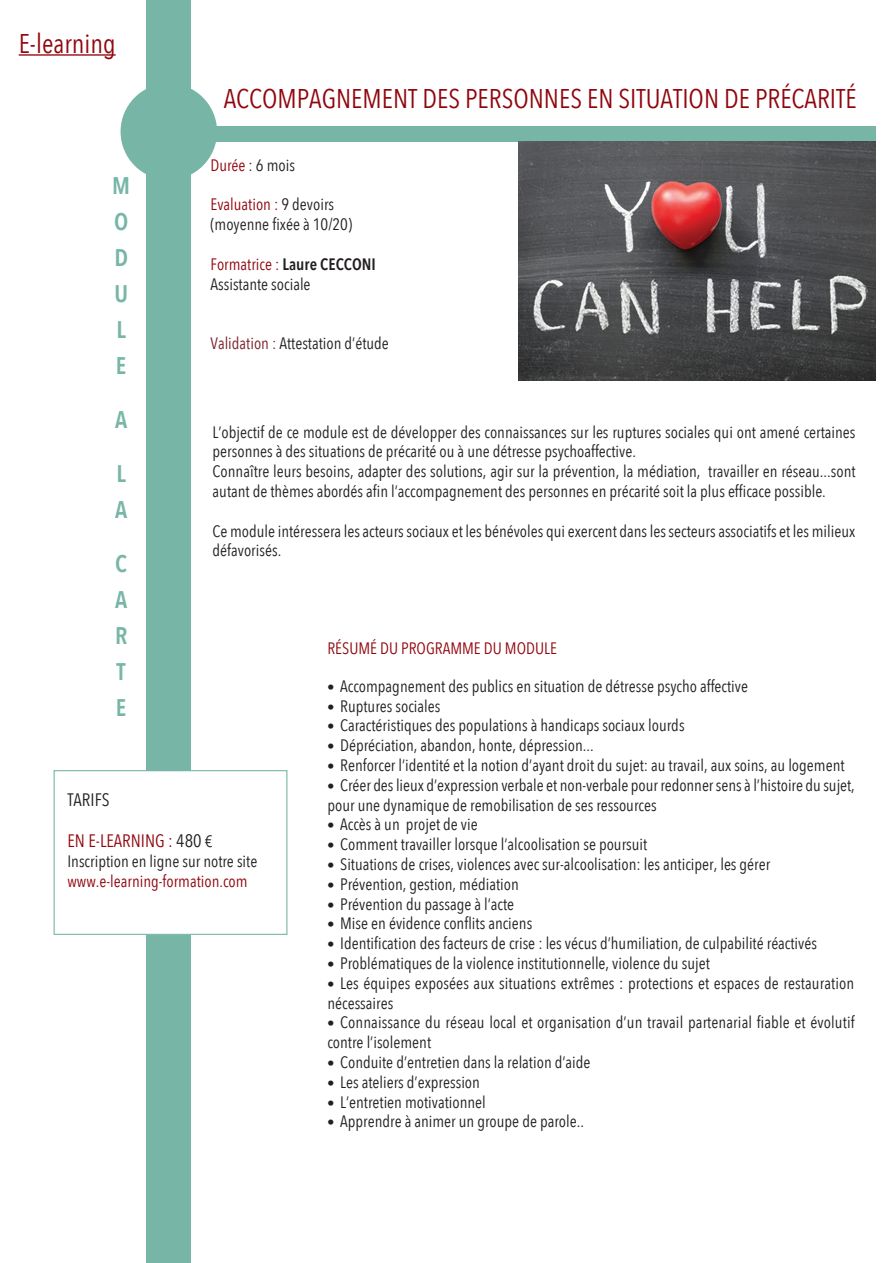
<style>
.page{position:relative;width:893px;height:1263px;background:#fff}
.page>*{position:absolute;margin:0;border:0;box-sizing:border-box;transform-origin:0 0}
.BLOC_page_paire{font:27px "Avenir Next Condensed";color:#91060e}
.Titre_formation{font:27px "Avenir Next Condensed";color:#91060e}
.BLOC_page_paire-2{font:600 24px "Avenir Next Condensed";color:#77b6a6}
.BLOC_page_paire-3{font:18px "Avenir Next Condensed";color:#91060e}
.BLOC_page_paire-4{font:18px "Avenir Next Condensed";color:#231f20}
.BLOC_page_paire-5{font:16.5px/19.8px "Avenir Next Condensed";color:#231f20}
.BLOC_page_paire-6{font:16.5px "Avenir Next Condensed";color:#91060e}
.BLOC_page_paire-7{font:600 16.5px "Avenir Next Condensed";color:#231f20}
.s1{color:#91060e}
.s2{color:#231f20}
.s3{font-weight:400;color:#91060e}
.s4{color:#7b2129}
.s5{font-family:"Tahoma";font-size:15px}
.s6{font-size:16.5px;color:#231f20}
</style>
<div class="page">
<div style="left:147px;top:0;width:44px;height:1263px;background:#77b6a6"></div>
<div style="left:121px;top:83px;width:96px;height:97px;background:#77b6a6;border-radius:50%"></div>
<div style="left:203px;top:126px;width:673px;height:16px;background:#77b6a6"></div>
<img style="left:519px;top:142px;width:357px;height:238px">
<div style="left:54px;top:771px;width:233px;height:163px;background:#fff"></div>
<div style="left:54px;top:770px;width:233px;height:165px;border:1px solid #77b6a6"></div>
<hr style="left:19px;top:54px;width:97px;height:2px;background:#91060e">
<p class="Titre_formation" style="left:19px;top:20px;width:98px">E-learning</p>
<p class="BLOC_page_paire" style="left:224px;top:76px;width:634px">ACCOMPAGNEMENT DES PERSONNES EN SITUATION DE PRÉCARITÉ</p>
<p class="BLOC_page_paire-5" style="left:210px;top:154px;width:86px"><span class="s1">Durée</span> : 6 mois</p>
<p class="BLOC_page_paire-6" style="left:210px;top:191px;width:125px">Evaluation : <span class="s2">9 devoirs</span></p>
<p class="BLOC_page_paire-5" style="left:210px;top:214px;width:143px">(moyenne fixée à 10/20)</p>
<p class="BLOC_page_paire-7" style="left:210px;top:250px;width:167px"><span class="s3">Formatrice :</span> Laure CECCONI</p>
<p class="BLOC_page_paire-5" style="left:210px;top:273px;width:102px">Assistante sociale</p>
<p class="BLOC_page_paire-2" style="left:112px;top:165px;width:19px">M</p>
<p class="BLOC_page_paire-2" style="left:114px;top:201px;width:16px">O</p>
<p class="BLOC_page_paire-2" style="left:114px;top:237px;width:15px">D</p>
<p class="BLOC_page_paire-2" style="left:114px;top:273px;width:15px">U</p>
<p class="BLOC_page_paire-2" style="left:116px;top:309px;width:11px">L</p>
<p class="BLOC_page_paire-2" style="left:116px;top:345px;width:12px">E</p>
<p class="BLOC_page_paire-2" style="left:115px;top:399px;width:14px">A</p>
<p class="BLOC_page_paire-2" style="left:116px;top:453px;width:11px">L</p>
<p class="BLOC_page_paire-2" style="left:115px;top:489px;width:14px">A</p>
<p class="BLOC_page_paire-2" style="left:115px;top:543px;width:13px">C</p>
<p class="BLOC_page_paire-2" style="left:115px;top:579px;width:14px">A</p>
<p class="BLOC_page_paire-2" style="left:115px;top:615px;width:14px">R</p>
<p class="BLOC_page_paire-2" style="left:117px;top:651px;width:11px">T</p>
<p class="BLOC_page_paire-2" style="left:116px;top:687px;width:12px">E</p>
<p class="BLOC_page_paire-5" style="left:210px;top:333px;width:180px"><span class="s4">Validation :</span> Attestation d’étude</p>
<p class="BLOC_page_paire-5" style="left:213px;top:421px;width:644px">L’objectif de ce module est de développer des connaissances sur les ruptures sociales qui ont amené certaines personnes à des situations de précarité ou à une détresse psychoaffective.</p>
<p class="BLOC_page_paire-5" style="left:213px;top:461px;width:644px">Connaître leurs besoins, adapter des solutions, agir sur la prévention, la médiation, travailler en réseau...sont autant de thèmes abordés afin l’accompagnement des personnes en précarité soit la plus efficace possible.</p>
<p class="BLOC_page_paire-5" style="left:213px;top:520px;width:644px">Ce module intéressera les acteurs sociaux et les bénévoles qui exercent dans les secteurs associatifs et les milieux défavorisés.</p>
<p class="BLOC_page_paire-6" style="left:327px;top:634px;width:231px">RÉSUMÉ DU PROGRAMME DU MODULE</p>
<p class="BLOC_page_paire-5" style="left:327px;top:675px;width:422px"><span class="s5">•</span> Accompagnement des publics en situation de détresse psycho affective</p>
<p class="BLOC_page_paire-5" style="left:327px;top:695px;width:115px"><span class="s5">•</span> Ruptures sociales</p>
<p class="BLOC_page_paire-5" style="left:327px;top:715px;width:359px"><span class="s5">•</span> Caractéristiques des populations à handicaps sociaux lourds</p>
<p class="BLOC_page_paire-5" style="left:327px;top:735px;width:268px"><span class="s5">•</span> Dépréciation, abandon, honte, dépression...</p>
<p class="BLOC_page_paire-5" style="left:327px;top:754px;width:519px"><span class="s5">•</span> Renforcer l’identité et la notion d’ayant droit du sujet: au travail, aux soins, au logement</p>
<p class="BLOC_page_paire-5" style="left:327px;top:774px;width:529px"><span class="s5">•</span> Créer des lieux d’expression verbale et non-verbale pour redonner sens à l’histoire du sujet, pour une dynamique de remobilisation de ses ressources</p>
<p class="BLOC_page_paire-5" style="left:327px;top:814px;width:152px"><span class="s5">•</span> Accès à un projet de vie</p>
<p class="BLOC_page_paire-5" style="left:327px;top:834px;width:321px"><span class="s5">•</span> Comment travailler lorsque l’alcoolisation se poursuit</p>
<p class="BLOC_page_paire-5" style="left:327px;top:853px;width:444px"><span class="s5">•</span> Situations de crises, violences avec sur-alcoolisation: les anticiper, les gérer</p>
<p class="BLOC_page_paire-5" style="left:327px;top:873px;width:193px"><span class="s5">•</span> Prévention, gestion, médiation</p>
<p class="BLOC_page_paire-5" style="left:327px;top:893px;width:188px"><span class="s5">•</span> Prévention du passage à l’acte</p>
<p class="BLOC_page_paire-5" style="left:327px;top:913px;width:206px"><span class="s5">•</span> Mise en évidence conflits anciens</p>
<p class="BLOC_page_paire-5" style="left:327px;top:933px;width:491px"><span class="s5">•</span> Identification des facteurs de crise : les vécus d’humiliation, de culpabilité réactivés</p>
<p class="BLOC_page_paire-5" style="left:327px;top:952px;width:384px"><span class="s5">•</span> Problématiques de la violence institutionnelle, violence du sujet</p>
<p class="BLOC_page_paire-5" style="left:327px;top:972px;width:528px"><span class="s5">•</span> Les équipes exposées aux situations extrêmes : protections et espaces de restauration nécessaires</p>
<p class="BLOC_page_paire-5" style="left:327px;top:1012px;width:529px"><span class="s5">•</span> Connaissance du réseau local et organisation d’un travail partenarial fiable et évolutif contre l’isolement</p>
<p class="BLOC_page_paire-5" style="left:327px;top:1051px;width:265px"><span class="s5">•</span> Conduite d’entretien dans la relation d’aide</p>
<p class="BLOC_page_paire-5" style="left:327px;top:1071px;width:154px"><span class="s5">•</span> Les ateliers d’expression</p>
<p class="BLOC_page_paire-5" style="left:327px;top:1091px;width:160px"><span class="s5">•</span> L’entretien motivationnel</p>
<p class="BLOC_page_paire-5" style="left:327px;top:1111px;width:258px"><span class="s5">•</span> Apprendre à animer un groupe de parole..</p>
<p class="BLOC_page_paire-4" style="left:67px;top:784px;width:44px">TARIFS</p>
<p class="BLOC_page_paire-3" style="left:67px;top:825px;width:147px">EN E-LEARNING : <span class="s2">480</span> <span class="s6">€</span></p>
<p class="BLOC_page_paire-5" style="left:67px;top:850px;width:191px">Inscription en ligne sur notre site</p>
<p class="BLOC_page_paire-6" style="left:67px;top:867px;width:182px">www.e-learning-formation.com</p>
</div>
